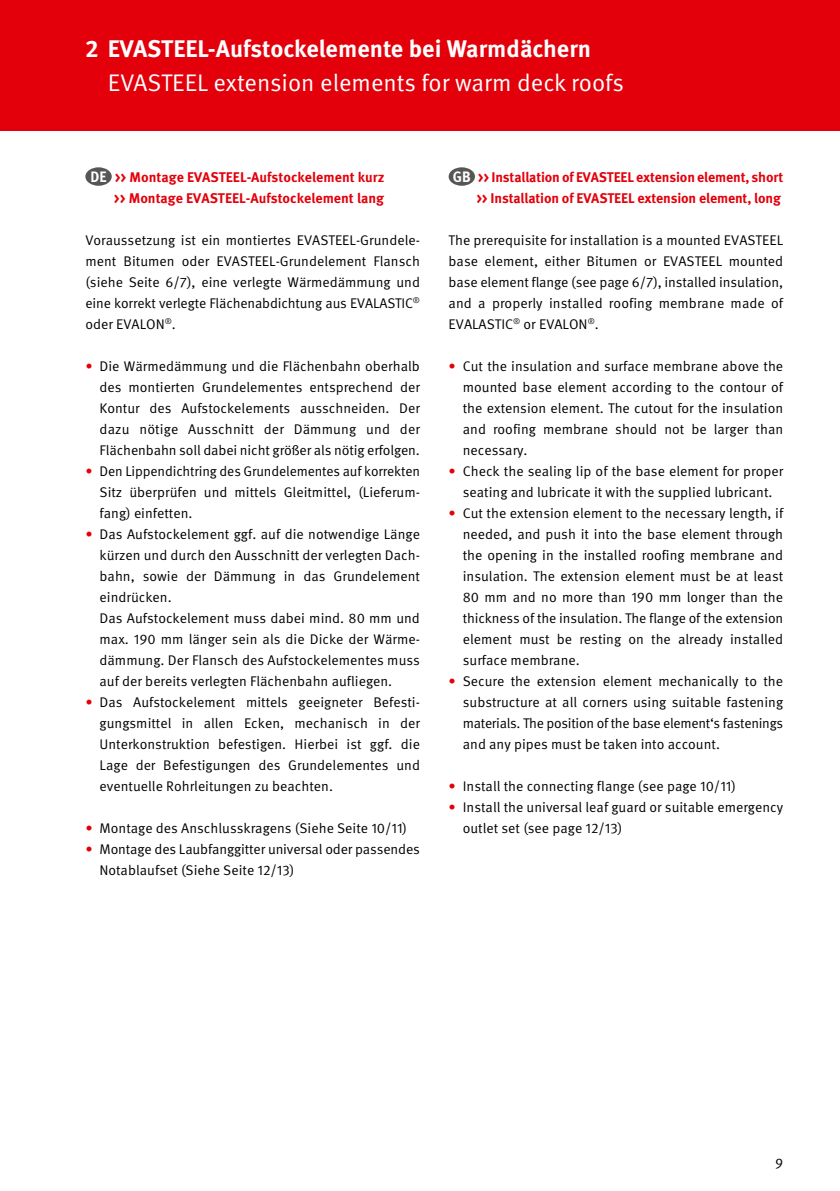
<style>
.page{position:relative;width:840px;height:1191px;background:#fff}
.page>*{position:absolute;margin:0;border:0;box-sizing:border-box;transform-origin:0 0}
.t1{font:24px "Meta Pro";color:#fff}
.t2{font:700 24px "Meta Pro";color:#fff}
.t3{font:14px/21px "Meta Pro";color:#000;text-align:justify}
.t4{font:700 14px/21px "Meta Pro";letter-spacing:-.01em;color:#e3000b;text-align:right}
.s1{font-size:15px;color:#fff}
.s2{color:#e3000b}
</style>
<div class="page">
<div style="left:0;top:0;width:839px;height:130px;background:#e3000b"></div>
<div style="left:85px;top:167px;width:27px;height:19px;background:#565655;border-radius:50%"></div>
<div style="left:448px;top:167px;width:26px;height:19px;background:#565655;border-radius:50%"></div>
<h1 class="t2" style="left:85px;top:34px;width:507px">2 EVASTEEL-Aufstockelemente bei Warmdächern</h1>
<h1 class="t1" style="left:108px;top:68px;width:517px">EVASTEEL extension elements for warm deck roofs</h1>
<p class="t4" style="left:90px;top:167px;width:295px"><span class="s1">DE</span> &gt;&gt; Montage EVASTEEL-Aufstockelement kurz &gt;&gt; Montage EVASTEEL-Aufstockelement lang</p>
<p class="t3" style="left:85px;top:230px;width:336px">Voraussetzung ist ein montiertes EVASTEEL-Grundele&shy;ment Bitumen oder EVASTEEL-Grundelement Flansch (siehe Seite 6/7), eine verlegte Wärmedämmung und eine korrekt verlegte Flächenabdichtung aus EVALASTIC<sup>® </sup>oder EVALON<sup>®</sup>.</p>
<p class="t3" style="left:99px;top:356px;width:322px;text-indent:-14px"><span class="s2">•</span> Die Wärmedämmung und die Flächenbahn oberhalb des montierten Grundelementes entsprechend der Kontur des Aufstockelements ausschneiden. Der dazu nötige Ausschnitt der Dämmung und der Flächenbahn soll dabei nicht größer als nötig erfolgen.</p>
<p class="t3" style="left:99px;top:461px;width:322px;text-indent:-14px"><span class="s2">•</span> Den Lippendichtring des Grundelementes auf korrekten Sitz überprüfen und mittels Gleitmittel, (Lieferum&shy;fang) einfetten.</p>
<p class="t3" style="left:99px;top:524px;width:322px;text-align:left;text-indent:-14px"><span class="s2">•</span> Das Aufstockelement ggf. auf die notwendige Länge kürzen und durch den Ausschnitt der verlegten Dach&shy;bahn, sowie der Dämmung in das Grundelement eindrücken.<br>Das Aufstockelement muss dabei mind. 80 mm und max. 190 mm länger sein als die Dicke der Wärme&shy;dämmung. Der Flansch des Aufstockelementes muss auf der bereits verlegten Flächenbahn aufliegen.</p>
<p class="t3" style="left:99px;top:692px;width:322px;text-indent:-14px"><span class="s2">•</span> Das Aufstockelement mittels geeigneter Befesti&shy;gungsmittel in allen Ecken, mechanisch in der Unterkonstruktion befestigen. Hierbei ist ggf. die Lage der Befestigungen des Grundelementes und eventuelle Rohrleitungen zu beachten.</p>
<p class="t3" style="left:85px;top:818px;width:323px"><span class="s2">•</span> Montage des Anschlusskragens (Siehe Seite 10/11)</p>
<p class="t3" style="left:99px;top:839px;width:322px;text-indent:-14px"><span class="s2">•</span> Montage des Laubfanggitter universal oder passendes<br>Notablaufset (Siehe Seite 12/13)</p>
<p class="t4" style="left:452px;top:167px;width:332px"><span class="s1">GB</span> &gt;&gt; Installation of EVASTEEL extension element, short &gt;&gt; Installation of EVASTEEL extension element, long</p>
<p class="t3" style="left:448px;top:230px;width:336px">The prerequisite for installation is a mounted EVASTEEL base element, either Bitumen or EVASTEEL mounted base element flange (see page 6/7), installed insulation, and a properly installed roofing membrane made of EVALASTIC<sup>®</sup> or EVALON<sup>®</sup>.</p>
<p class="t3" style="left:462px;top:356px;width:322px;text-indent:-14px"><span class="s2">•</span> Cut the insulation and surface membrane above the mounted base element according to the contour of the extension element. The cutout for the insulation and roofing membrane should not be larger than necessary.</p>
<p class="t3" style="left:448px;top:461px;width:336px;text-align:center"><span class="s2">•</span> Check the sealing lip of the base element for proper seating and lubricate it with the supplied lubricant.</p>
<p class="t3" style="left:462px;top:503px;width:322px;text-indent:-14px"><span class="s2">•</span> Cut the extension element to the necessary length, if needed, and push it into the base element through the opening in the installed roofing membrane and insulation. The extension element must be at least 80 mm and no more than 190 mm longer than the thickness of the insulation. The flange of the extension element must be resting on the already installed surface membrane.</p>
<p class="t3" style="left:462px;top:671px;width:322px;text-indent:-14px"><span class="s2">•</span> Secure the extension element mechanically to the substructure at all corners using suitable fastening materials. The position of the base element‘s fastenings and any pipes must be taken into account.</p>
<p class="t3" style="left:448px;top:776px;width:288px"><span class="s2">•</span> Install the connecting flange (see page 10/11)</p>
<p class="t3" style="left:462px;top:797px;width:322px;text-indent:-14px"><span class="s2">•</span> Install the universal leaf guard or suitable emergency outlet set (see page 12/13)</p>
<p class="t3" style="left:774px;top:1153px;width:10px">9</p>
</div>
